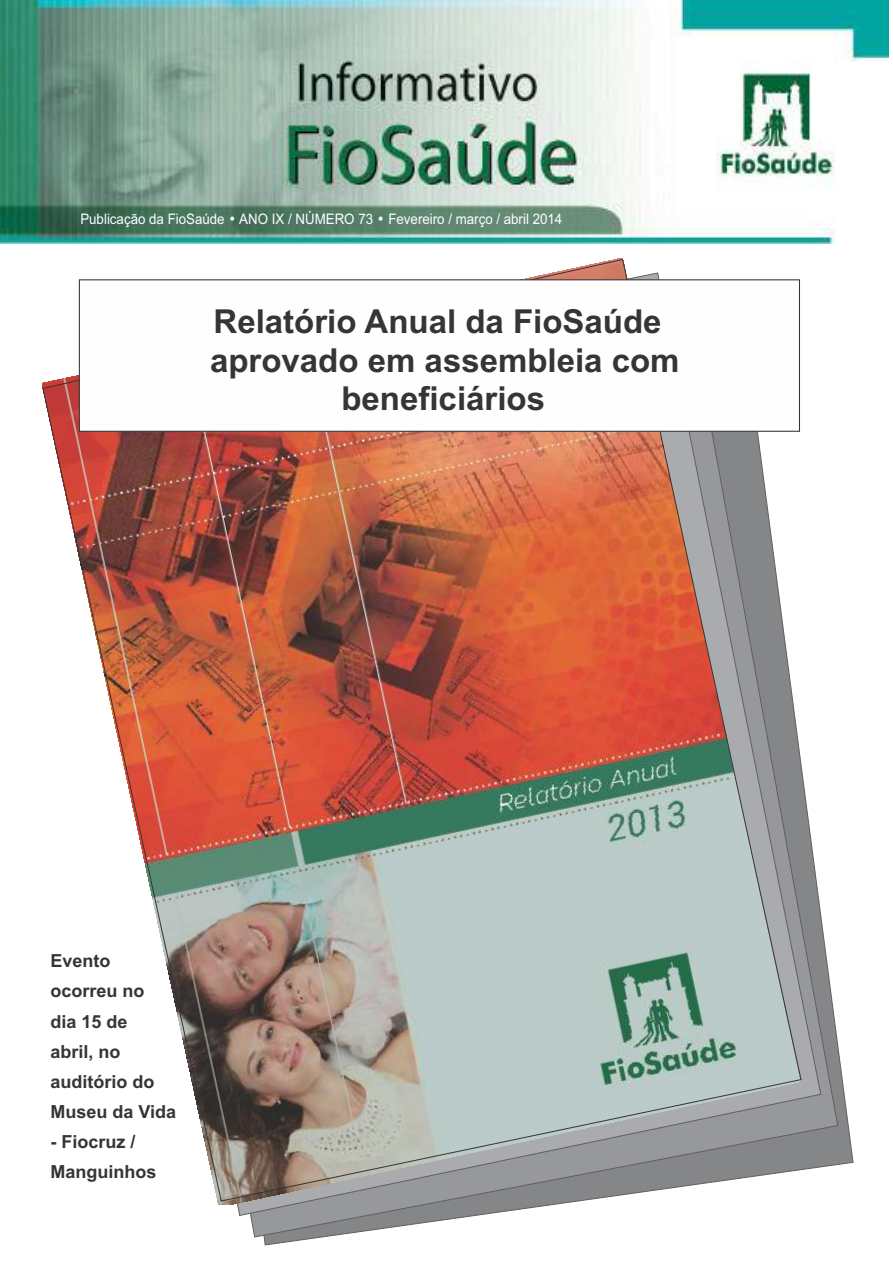
<style>
.page{position:relative;width:893px;height:1263px;background:#fff}
.page>*{position:absolute;margin:0;border:0;box-sizing:border-box;transform-origin:0 0}
.t1{font:700 33px/38.5px "Arial";color:#373435;text-align:center}
.t2{font:700 18px/30.2px "Arial";color:#373435}
.t3{font:14.55px "Arial";color:#fefefe;scale:.92 1}
.s1{font-family:"Hobo BT"}
</style>
<div class="page">
<img style="left:0;top:0;width:888px;height:244px">
<svg style="left:251px;top:914px;width:587px;height:326px"></svg>
<svg style="left:237px;top:769px;width:584px;height:450px"></svg>
<img style="left:42px;top:258px;width:760px;height:944px">
<svg style="left:78px;top:279px;width:722px;height:153px"></svg>
<p class="t3" style="left:80px;top:214px;width:525px">Publicação da FioSaúde <span class="s1">•</span> ANO IX / NÚMERO 73 <span class="s1">•</span> Fevereiro / março / abril 2014</p>
<h1 class="t1" style="left:210px;top:305px;width:471px">Relatório Anual da FioSaúde aprovado em assembleia com beneficiários</h1>
<p class="t2" style="left:50px;top:947px;width:127px">Evento ocorreu no<br>dia 15 de<br>abril, no auditório do<br>Museu da Vida</p>
<p class="t2" style="left:50px;top:1128px;width:108px">- Fiocruz /<br>Manguinhos</p>
</div>
